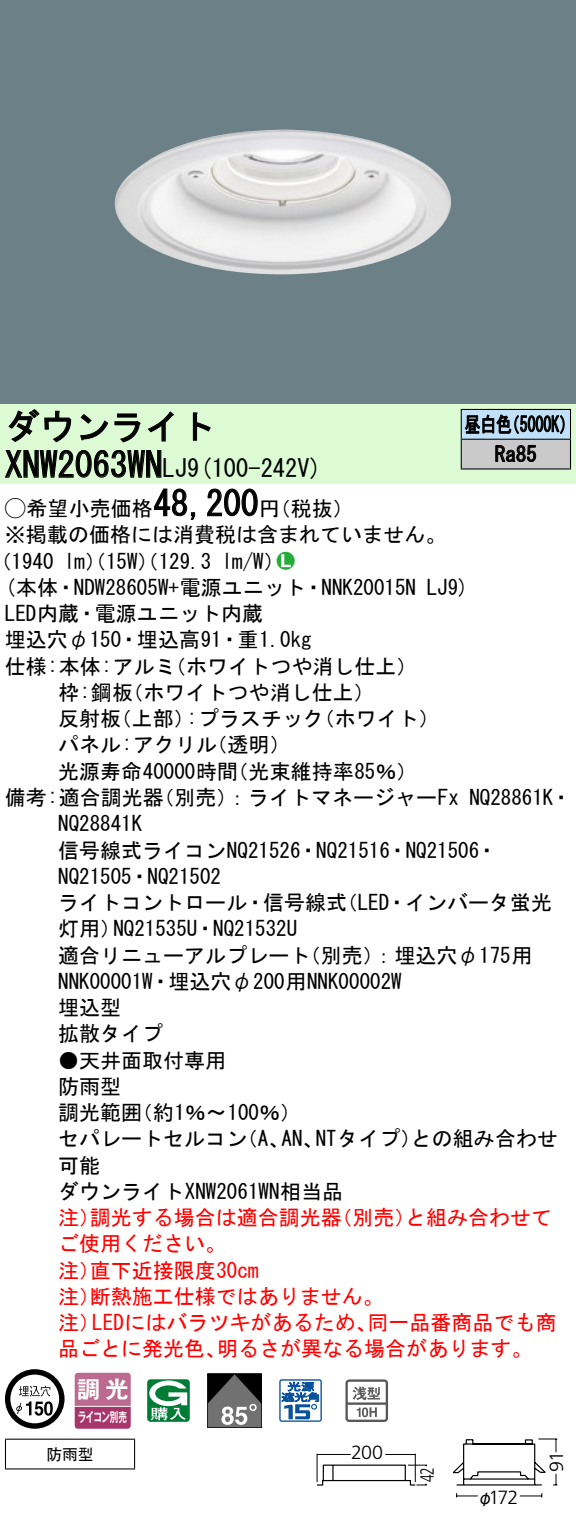
<style>
.page{position:relative;width:576px;height:1523px;background:#fff}
.page>*{position:absolute;margin:0;border:0;box-sizing:border-box;transform-origin:0 0}
.t1{font:35px "MS Gothic";color:#000}
.t2{font:24.5px "MS Gothic";color:#000}
.t3{font:23.1px "Gothic MB101 Pro De Bold 90 pv RKSJ H";color:#fff}
.t4{font:21px/26.2px "MS Gothic";color:#000}
.t5{font:21px/26.2px "MS Gothic";color:#f00}
.t6{font:21px/29.8px "MS Gothic";color:#000;scale:.75 1}
.t7{font:21px "Ford Classification 1";color:#23ac38}
.t8{font:300 19.25px "Frutiger LT Std";letter-spacing:-.045em;color:#000}
.t9{font:300 19.25px "Frutiger LT Std";letter-spacing:-.045em;color:#000;scale:.72 1}
.t10{font:15.75px "MS Gothic";color:#000}
.t11{font:15.75px "Gothic MB101 Pro Regular 90 pv RKSJ H";color:#000}
.t12{font:13.3px "Gothic MB101 Pro De Bold 90 pv RKSJ H";letter-spacing:-.05em;color:#fff;scale:.65 1}
.s1{font-size:24.5px}
.s2{font-family:"Ford Classification 1"}
.s3{color:#fff}
</style>
<div class="page">
<div style="left:0;top:0;width:575px;height:404px;background:#6c8087"></div>
<img style="left:114px;top:130px;width:337px;height:145px">
<div style="left:0;top:404px;width:575px;height:79px;background:#dcfad4"></div>
<svg style="left:8px;top:409px;width:64px;height:34px"></svg>
<svg style="left:80px;top:413px;width:60px;height:30px"></svg>
<svg style="left:147px;top:411px;width:26px;height:31px"></svg>
<svg style="left:192px;top:412px;width:19px;height:29px"></svg>
<svg style="left:5px;top:450px;width:157px;height:28px"></svg>
<svg style="left:154px;top:488px;width:42px;height:32px"></svg>
<svg style="left:207px;top:488px;width:51px;height:29px"></svg>
<svg style="left:5px;top:1369px;width:59px;height:60px"></svg>
<svg style="left:44px;top:1401px;width:9px;height:15px"></svg>
<svg style="left:74px;top:1372px;width:56px;height:57px;background:#b65b85"></svg>
<hr style="left:75px;top:1406px;width:55px;height:1px;background:#fff">
<svg style="left:147px;top:1379px;width:43px;height:43px"></svg>
<svg style="left:207px;top:1373px;width:55px;height:55px;background:#5c5b5b"></svg>
<svg style="left:279px;top:1379px;width:43px;height:43px"></svg>
<svg style="left:345px;top:1379px;width:43px;height:43px"></svg>
<hr style="left:5px;top:1438px;width:130px;height:2px;background:#000">
<svg style="left:5px;top:1440px;width:1px;height:28px"></svg>
<svg style="left:134px;top:1440px;width:1px;height:28px"></svg>
<hr style="left:5px;top:1468px;width:130px;height:1px;background:#000">
<div style="left:461px;top:409px;width:109px;height:30px;background:#c1e1fa"></div>
<div style="left:461px;top:439px;width:109px;height:30px;background:#cacaca"></div>
<hr style="left:460px;top:409px;width:110px;height:1px;background:#000">
<hr style="left:569px;top:410px;width:2px;height:29px;background:#000">
<hr style="left:460px;top:439px;width:110px;height:1px;background:#000">
<hr style="left:569px;top:440px;width:2px;height:28px;background:#000">
<hr style="left:460px;top:468px;width:110px;height:2px;background:#000">
<svg style="left:460px;top:410px;width:104px;height:58px"></svg>
<svg style="left:316px;top:1453px;width:112px;height:33px"></svg>
<div style="left:360px;top:1443px;width:13px;height:18px;border:6px solid #fff;border-radius:50%"></div>
<div style="left:358px;top:1442px;width:16px;height:20px;border:6px solid #fff;border-radius:50%"></div>
<div style="left:371px;top:1443px;width:13px;height:18px;border:6px solid #fff;border-radius:50%"></div>
<div style="left:370px;top:1442px;width:15px;height:20px;border:6px solid #fff;border-radius:50%"></div>
<svg style="left:453px;top:1438px;width:105px;height:60px"></svg>
<h1 class="t1" style="left:5px;top:409px;width:212px">ダウンライト</h1>
<p class="t2" style="left:187px;top:456px;width:136px">(9 100-242 (V</p>
<h1 class="t1" style="left:5px;top:447px;width:184px">XNW2063WN<span class="s1">LJ</span></h1>
<h1 class="t1" style="left:153px;top:486px;width:106px">48,200</h1>
<p class="t4" style="left:5px;top:495px;width:442px"><span class="s2">A</span>希望小売価格<br>※掲載の価格には消費税は含まれていません。</p>
<p class="t7" style="left:277px;top:550px;width:19px">2<span class="s3">7</span></p>
<p class="t4" style="left:259px;top:495px;width:96px">（円税抜(</p>
<p class="t4" style="left:222px;top:548px;width:64px">l m (W/</p>
<p class="t4" style="left:-9px;top:548px;width:65px">（1940</p>
<p class="t4" style="left:64px;top:548px;width:149px">lm）（15 ）（W 129.3</p>
<p class="t6" style="left:494px;top:409px;width:57px;text-indent:-30px">昼白色<br>Ra85</p>
<p class="t6" style="left:504px;top:409px;width:96px">（5000 (K</p>
<p class="t4" style="left:5px;top:574px;width:412px">(本体・NDW28605 +W 電源ユニット・NNK20015N</p>
<p class="t4" style="left:5px;top:600px;width:259px">LED内蔵・電源ユニット内蔵</p>
<p class="t4" style="left:5px;top:627px;width:308px">埋込穴φ150・埋込高91・重1.0kg</p>
<p class="t4" style="left:165px;top:653px;width:254px">（ホワイトつや消し仕上(</p>
<p class="t4" style="left:122px;top:653px;width:254px;text-indent:-117px">仕様:本体:アルミ<br>（ホワイトつや消し仕上(</p>
<p class="t4" style="left:58px;top:679px;width:76px">枠:鋼板</p>
<p class="t4" style="left:426px;top:574px;width:44px">LJ (9</p>
<p class="t4" style="left:58px;top:705px;width:65px">反射板</p>
<p class="t4" style="left:111px;top:705px;width:85px">（上部）</p>
<p class="t4" style="left:187px;top:705px;width:139px">:プラスチック</p>
<p class="t4" style="left:313px;top:705px;width:127px">（ホワイト(</p>
<p class="t4" style="left:58px;top:732px;width:160px">パネル:アクリル</p>
<p class="t4" style="left:206px;top:732px;width:86px">（透明(</p>
<p class="t4" style="left:58px;top:758px;width:181px">光源寿命40000時間</p>
<p class="t4" style="left:227px;top:758px;width:191px">（光束維持率85％(</p>
<p class="t4" style="left:153px;top:784px;width:307px">（別売：）ライトマネージャーFx</p>
<p class="t4" style="left:5px;top:784px;width:160px">備考:適合調光器</p>
<p class="t4" style="left:58px;top:810px;width:85px">NQ28841K</p>
<p class="t4" style="left:58px;top:837px;width:441px">信号線式ライコンNQ21526・NQ21516・NQ21506・</p>
<p class="t4" style="left:58px;top:863px;width:164px">NQ21505・NQ21502</p>
<p class="t4" style="left:336px;top:889px;width:217px">（LED・インバータ蛍光</p>
<p class="t4" style="left:469px;top:784px;width:104px">NQ28861 ・K</p>
<p class="t4" style="left:58px;top:889px;width:290px;text-align:center">ライトコントロール・信号線式<br>NQ21535 ・U NQ21532U</p>
<p class="t4" style="left:58px;top:915px;width:64px">灯用）</p>
<p class="t4" style="left:58px;top:942px;width:345px">適合リニューアルプレート<br>NNK00001 ・W 埋込穴φ200用NNK00002W埋込型<br>拡散タイプ</p>
<p class="t4" style="left:58px;top:1047px;width:169px">●天井面取付専用防雨型</p>
<p class="t4" style="left:132px;top:1099px;width:171px">（約1％〜100％(</p>
<p class="t4" style="left:300px;top:942px;width:234px">（別売：）埋込穴φ175用</p>
<p class="t4" style="left:58px;top:1099px;width:85px">調光範囲</p>
<p class="t4" style="left:315px;top:1125px;width:107px">NTタイプ）</p>
<p class="t4" style="left:411px;top:1125px;width:148px">との組み合わせ</p>
<p class="t4" style="left:58px;top:1125px;width:286px">セパレートセルコン<br>可能<br>ダウンライトXNW2061WN相当品</p>
<p class="t4" style="left:237px;top:1125px;width:54px">（、A</p>
<p class="t4" style="left:281px;top:1125px;width:43px">AN、</p>
<p class="t5" style="left:90px;top:1204px;width:253px">調光する場合は適合調光器</p>
<p class="t5" style="left:331px;top:1204px;width:85px">（別売）</p>
<p class="t5" style="left:405px;top:1204px;width:148px">と組み合わせて</p>
<p class="t5" style="left:58px;top:1204px;width:43px">注）</p>
<p class="t5" style="left:58px;top:1230px;width:169px">ご使用ください。</p>
<p class="t5" style="left:90px;top:1257px;width:170px">直下近接限度30cm</p>
<p class="t5" style="left:90px;top:1257px;width:295px;text-indent:-32px">注）<br>断熱施工仕様ではありません。</p>
<p class="t5" style="left:58px;top:1283px;width:43px">注）</p>
<p class="t5" style="left:92px;top:1309px;width:286px">LEDにはバラツキがあるため、</p>
<p class="t5" style="left:367px;top:1309px;width:190px">同一品番商品でも商</p>
<p class="t5" style="left:58px;top:1309px;width:43px">注）</p>
<p class="t5" style="left:58px;top:1335px;width:169px">品ごとに発光色、</p>
<p class="t5" style="left:217px;top:1335px;width:317px">明るさが異なる場合があります。</p>
<p class="t3" style="left:77px;top:1370px;width:53px">調光</p>
<p class="t12" style="left:78px;top:1406px;width:77px">ライコン別売</p>
<p class="t10" style="left:46px;top:1446px;width:49px">防雨型</p>
<p class="t8" style="left:351px;top:1441px;width:34px">200</p>
<p class="t9" style="left:416px;top:1482px;width:22px;rotate:-90deg">42</p>
<p class="t8" style="left:488px;top:1487px;width:31px">172</p>
<p class="t11" style="left:477px;top:1484px;width:17px">φ</p>
<p class="t8" style="left:545px;top:1472px;width:22px;rotate:-90deg">91</p>
</div>
